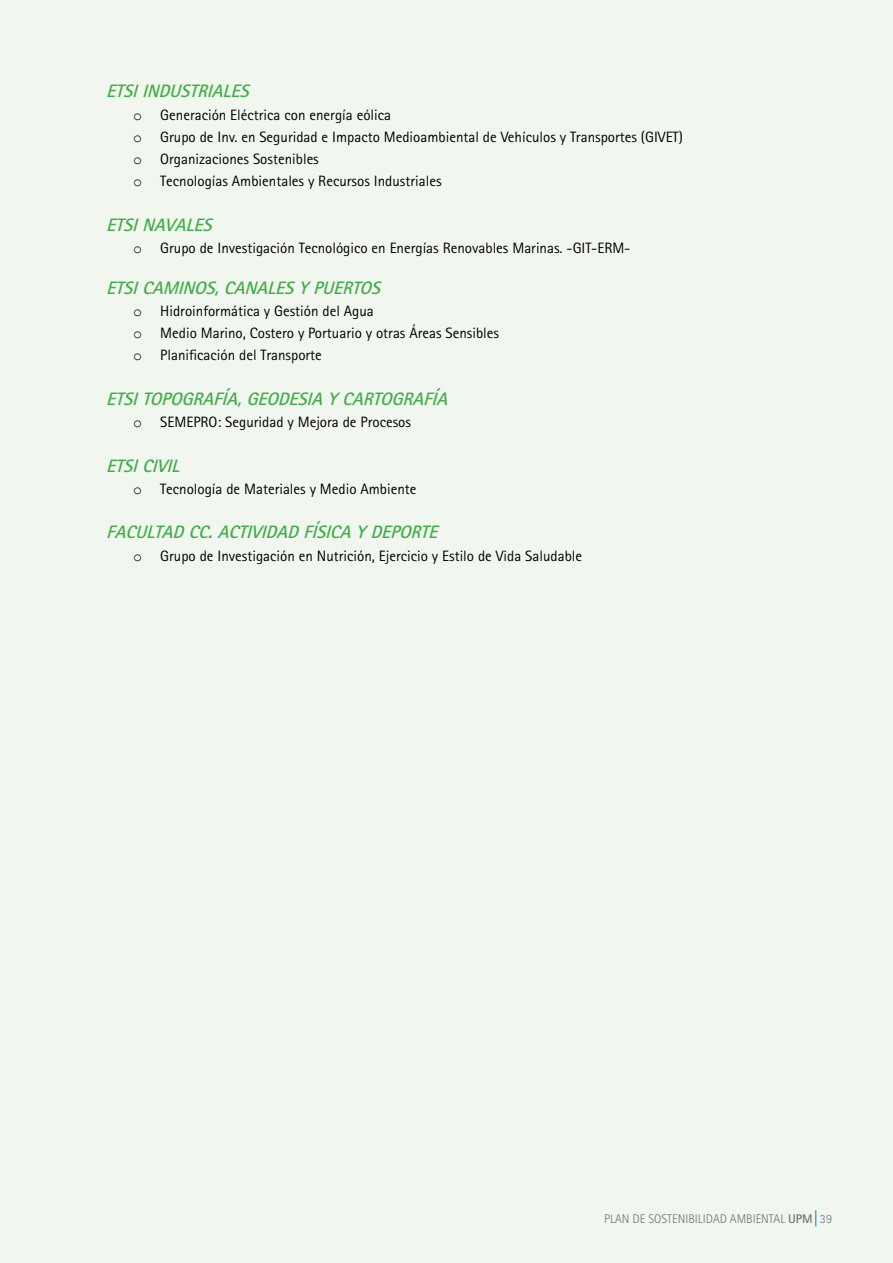
<style>
.page{position:relative;width:893px;height:1263px;background:#f1f7ef}
.page>*{position:absolute;margin:0;border:0;box-sizing:border-box;transform-origin:0 0}
.t1{font:italic 700 18px "Rotis Sans Serif Std";color:#41ad49}
.t2{font:15px/22.2px "Rotis Sans Serif Std";color:#000}
.t3{font:300 12.6px "Rotis Sans Serif Std";color:#717073}
.s1{font-family:"Courier New"}
.s2{font-weight:700}
</style>
<div class="page">
<svg style="left:815px;top:1210px;width:1px;height:16px"></svg>
<p class="t1" style="left:106px;top:80px;width:150px">ETSIINDUSTRIALES</p>
<p class="t2" style="left:133px;top:103px;width:551px"><span class="s1">o</span> Generación Eléctrica con energía eólica<br><span class="s1">o</span> Grupo de Inv. en Seguridad e Impacto Medioambiental de Vehículos y Transportes (GIVET) <span class="s1">o</span> Organizaciones Sostenibles<br><span class="s1">o</span> Tecnologías Ambientales y Recursos Industriales</p>
<p class="t1" style="left:106px;top:213px;width:113px">ETSINAVALES</p>
<p class="t2" style="left:133px;top:237px;width:499px"><span class="s1">o</span> Grupo de Investigación Tecnológico en Energías Renovables Marinas. -GIT-ERM-</p>
<p class="t1" style="left:106px;top:276px;width:281px">ETSICAMINOS,CANALESYPUERTOS</p>
<p class="t2" style="left:133px;top:299px;width:367px"><span class="s1">o</span> Hidroinformática y Gestión del Agua<br><span class="s1">o</span> Medio Marino, Costero y Portuario y otras Áreas Sensibles <span class="s1">o</span> Planificación del Transporte</p>
<p class="t1" style="left:106px;top:387px;width:348px">ETSITOPOGRAFÍA,GEODESIAYCARTOGRAFÍA</p>
<p class="t2" style="left:133px;top:411px;width:279px"><span class="s1">o</span> SEMEPRO: Seguridad y Mejora de Procesos</p>
<p class="t1" style="left:106px;top:454px;width:80px">ETSICIVIL</p>
<p class="t2" style="left:133px;top:477px;width:285px"><span class="s1">o</span> Tecnología de Materiales y Medio Ambiente</p>
<p class="t1" style="left:106px;top:521px;width:338px">FACULTADCC.ACTIVIDADFÍSICAYDEPORTE</p>
<p class="t2" style="left:133px;top:544px;width:450px"><span class="s1">o</span> Grupo de Investigación en Nutrición, Ejercicio y Estilo de Vida Saludable</p>
<p class="t3" style="left:604px;top:1211px;width:229px">PLAN DE SOSTENIBILIDAD AMBIENTAL <span class="s2">UPM</span> 39</p>
</div>
